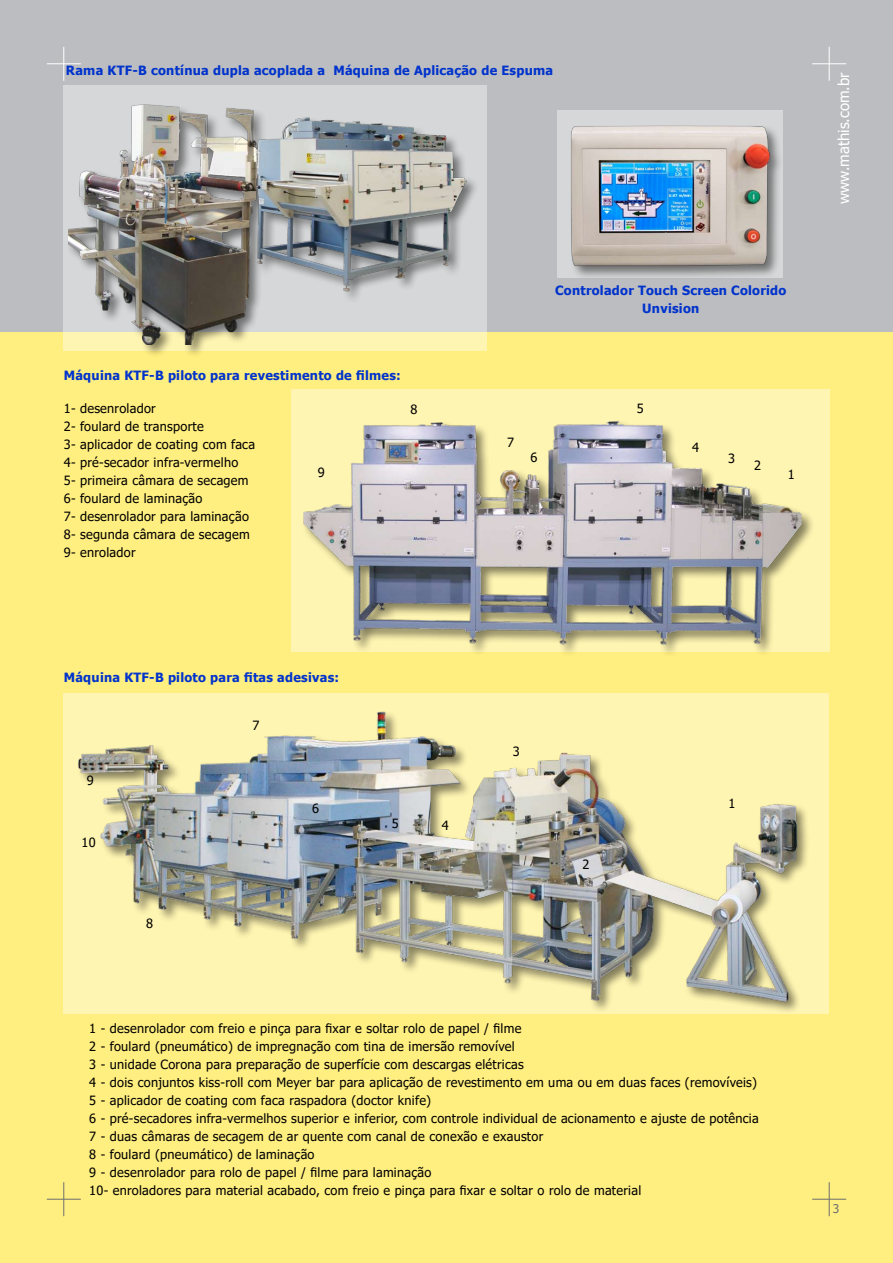
<style>
.page{position:relative;width:893px;height:1263px;background:#fff}
.page>*{position:absolute;margin:0;border:0;box-sizing:border-box;transform-origin:0 0}
.t1{font:15px "Tahoma";color:#fff}
.t2{font:12.75px/18px "Tahoma";letter-spacing:.02em;color:#000}
.t3{font:700 12.75px/18px "Tahoma";letter-spacing:.02em;color:#03c;text-align:center}
.t4{font:12px "Tahoma";color:#6d6f71}
</style>
<div class="page">
<div style="left:0;top:325px;width:893px;height:938px;background:#ffef80"></div>
<div style="left:0;top:0;width:893px;height:332px;background:#bcbdc0"></div>
<hr style="left:63px;top:47px;width:1px;height:34px;background:#fff">
<hr style="left:47px;top:63px;width:34px;height:1px;background:#fff">
<hr style="left:829px;top:47px;width:1px;height:34px;background:#fff">
<hr style="left:812px;top:63px;width:34px;height:1px;background:#fff">
<hr style="left:63px;top:1182px;width:1px;height:34px;background:#6d6f71">
<hr style="left:47px;top:1199px;width:34px;height:1px;background:#6d6f71">
<hr style="left:829px;top:1182px;width:1px;height:34px;background:#6d6f71">
<hr style="left:812px;top:1199px;width:34px;height:1px;background:#6d6f71">
<div style="left:64px;top:693px;width:765px;height:321px;background:#fff5b2"></div>
<div style="left:76px;top:709px;width:767px;height:335px;background:#000;opacity:.48"></div>
<img style="left:76px;top:709px;width:739px;height:301px">
<div style="left:291px;top:389px;width:538px;height:262px;background:#fff5b2"></div>
<div style="left:301px;top:419px;width:546px;height:263px;background:#000;opacity:.48"></div>
<img style="left:301px;top:419px;width:519px;height:232px">
<div style="left:64px;top:86px;width:423px;height:265px;background:#d6d7d8"></div>
<div style="left:66px;top:102px;width:434px;height:275px;background:#000;opacity:.48"></div>
<img style="left:68px;top:102px;width:399px;height:242px">
<div style="left:557px;top:111px;width:225px;height:167px;background:#d6d7d8"></div>
<div style="left:569px;top:124px;width:233px;height:175px;background:#000;opacity:.48"></div>
<img style="left:569px;top:124px;width:206px;height:147px">
<p class="t3" style="left:66px;top:62px;width:489px">Rama KTF-B contínua dupla acoplada a Máquina de Aplicação de Espuma</p>
<p class="t3" style="left:64px;top:367px;width:338px">Máquina KTF-B piloto para revestimento de filmes:</p>
<p class="t2" style="left:64px;top:400px;width:193px">1- desenrolador<br>2- foulard de transporte<br>3- aplicador de coating com faca<br>4- pré-secador infra-vermelho<br>5- primeira câmara de secagem<br>6- foulard de laminação<br>7- desenrolador para laminação<br>8- segunda câmara de secagem<br>9- enrolador</p>
<p class="t2" style="left:318px;top:464px;width:8px">9</p>
<p class="t2" style="left:410px;top:401px;width:8px">8</p>
<p class="t3" style="left:555px;top:282px;width:233px">Controlador Touch Screen Colorido<br>Unvision</p>
<p class="t2" style="left:507px;top:434px;width:8px">7</p>
<p class="t2" style="left:530px;top:449px;width:8px">6</p>
<p class="t2" style="left:637px;top:400px;width:8px">5</p>
<p class="t2" style="left:692px;top:439px;width:8px">4</p>
<p class="t2" style="left:728px;top:450px;width:8px">3</p>
<p class="t2" style="left:754px;top:457px;width:8px">2</p>
<p class="t2" style="left:788px;top:466px;width:8px">1</p>
<p class="t1" style="left:834px;top:204px;width:133px;rotate:-90deg">www.mathis.com.br</p>
<p class="t3" style="left:64px;top:669px;width:277px">Máquina KTF-B piloto para fitas adesivas:</p>
<p class="t2" style="left:87px;top:772px;width:8px">9</p>
<p class="t2" style="left:82px;top:834px;width:16px">10</p>
<p class="t2" style="left:146px;top:915px;width:8px">8</p>
<p class="t2" style="left:253px;top:717px;width:8px">7</p>
<p class="t2" style="left:312px;top:800px;width:8px">6</p>
<p class="t2" style="left:392px;top:815px;width:8px">5</p>
<p class="t2" style="left:442px;top:817px;width:8px">4</p>
<p class="t2" style="left:513px;top:743px;width:8px">3</p>
<p class="t2" style="left:583px;top:856px;width:8px">2</p>
<p class="t2" style="left:729px;top:795px;width:8px">1</p>
<p class="t2" style="left:89px;top:1019px;width:671px">1 - desenrolador com freio e pinça para fixar e soltar rolo de papel / filme<br>2 - foulard (pneumático) de impregnação com tina de imersão removível<br>3 - unidade Corona para preparação de superfície com descargas elétricas<br>4 - dois conjuntos kiss-roll com Meyer bar para aplicação de revestimento em uma ou em duas faces (removíveis)<br>5 - aplicador de coating com faca raspadora (doctor knife)<br>6 - pré-secadores infra-vermelhos superior e inferior, com controle individual de acionamento e ajuste de potência 7 - duas câmaras de secagem de ar quente com canal de conexão e exaustor<br>8 - foulard (pneumático) de laminação<br>9 - desenrolador para rolo de papel / filme para laminação<br>10- enroladores para material acabado, com freio e pinça para fixar e soltar o rolo de material</p>
<p class="t4" style="left:833px;top:1200px;width:8px">3</p>
</div>
